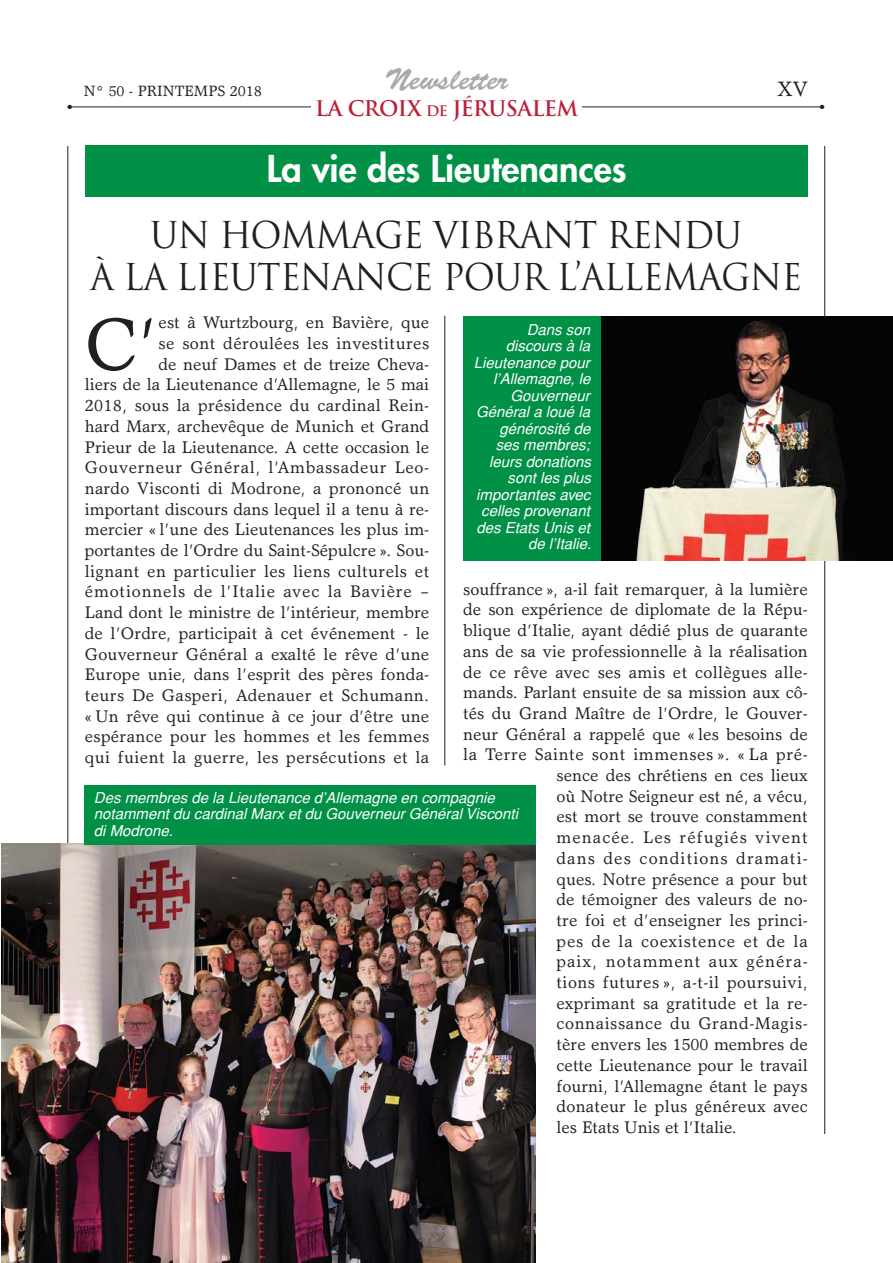
<style>
.page{position:relative;width:893px;height:1263px;background:#fff}
.page>*{position:absolute;margin:0;border:0;box-sizing:border-box;transform-origin:0 0}
.t1{font:74.55px "Garth Graphic";color:#231f20}
.t2{font:36px/42px "Trajan";letter-spacing:-.025em;color:#231f20;text-align:center;scale:.95 1}
.t3{font:800 36px "Futura";color:#fff}
.t4{font:30px "Brush Script";color:#a7a9ac}
.t5{font:700 21px "Trajan";letter-spacing:-.025em;color:#bc1f39}
.t6{font:21px "Garth Graphic";color:#231f20}
.t7{font:16.95px/20.7px "Garth Graphic";color:#231f20;text-align:right}
.t8{font:16.95px "Garth Graphic";letter-spacing:.035em;color:#231f20}
.t9{font:16.95px "Garth Graphic";letter-spacing:.06em;color:#231f20}
.t10{font:16.95px "Garth Graphic";letter-spacing:.02em;color:#231f20}
.t11{font:16.95px "Garth Graphic";letter-spacing:.025em;color:#231f20}
.t12{font:16.95px "Garth Graphic";letter-spacing:.065em;color:#231f20}
.t13{font:16.95px "Garth Graphic";letter-spacing:.045em;color:#231f20}
.t14{font:italic 15px/16.5px "Helvetica";color:#fff;text-align:right}
.t15{font:15px "Garth Graphic";color:#231f20}
.t16{font:6px "Zapf Dingbats";color:#231f20}
.s1{font-size:14.25px}
</style>
<div class="page">
<hr style="left:68px;top:146px;width:1px;height:988px;background:#231f20">
<hr style="left:824px;top:146px;width:1px;height:988px;background:#231f20">
<hr style="left:444px;top:316px;width:1px;height:449px;background:#231f20">
<div style="left:85px;top:146px;width:723px;height:51px;background:#009147"></div>
<img style="left:1px;top:844px;width:535px;height:419px">
<img style="left:601px;top:316px;width:291px;height:244px">
<div style="left:463px;top:316px;width:138px;height:244px;background:#009147"></div>
<div style="left:84px;top:786px;width:452px;height:59px;background:#009147"></div>
<hr style="left:69px;top:107px;width:754px;height:1px;background:#231f20">
<div style="left:311px;top:100px;width:271px;height:23px;background:#fff"></div>
<h3 class="t4" style="left:385px;top:71px;width:125px">Newsletter</h3>
<p class="t5" style="left:315px;top:96px;width:265px">LA CROIX <span class="s1">DE</span> JÉRUSALEM</p>
<p class="t6" style="left:777px;top:81px;width:32px">XV</p>
<p class="t15" style="left:84px;top:85px;width:179px">N° 50 - PRINTEMPS 2018</p>
<p class="t16" style="left:67px;top:104px;width:6px">●</p>
<p class="t16" style="left:820px;top:104px;width:6px">●</p>
<h2 class="t3" style="left:267px;top:151px;width:361px">La vie des Lieutenances</h2>
<h2 class="t2" style="left:90px;top:215px;width:751px">UN HOMMAGE VIBRANT RENDU<br>À LA LIEUTENANCE POUR L’ALLEMAGNE</h2>
<p class="t7" style="left:85px;top:314px;width:346px">est à Wurtzbourg, en Bavière, que<br>se sont déroulées les investitures<br>de neuf Dames et de treize Cheva-<br>liers de la Lieutenance d’Allemagne, le 5 mai 2018, sous la présidence du cardinal Rein&shy;hard Marx, archevêque de Munich et Grand Prieur de la Lieutenance. A cette occasion le Gouverneur Général, l’Ambassadeur Leo&shy;nardo Visconti di Modrone, a prononcé un important discours dans lequel il a tenu à re&shy;mercier « l’une des Lieutenances les plus im&shy;portantes de l’Ordre du Saint-Sépulcre ». Sou&shy;lignant en particulier les liens culturels et émotionnels de l’Italie avec la Bavière – Land dont le ministre de l’intérieur, membre de l’Ordre, participait à cet événement - le Gouverneur Général a exalté le rêve d’une Europe unie, dans l’esprit des pères fonda&shy;teurs De Gasperi, Adenauer et Schumann. « Un rêve qui continue à ce jour d’être une espérance pour les hommes et les femmes qui fuient la guerre, les persécutions et la</p>
<h1 class="t1" style="left:85px;top:316px;width:75px">C’</h1>
<p class="t14" style="left:474px;top:323px;width:122px">Dans son discours à la<br>Lieutenance pour l’Allemagne, le<br>Gouverneur<br>Général a loué la générosité de ses membres; leurs donations sont les plus importantes avec celles provenant des Etats Unis et de l’Italie.</p>
<p class="t7" style="left:463px;top:580px;width:346px">souffrance », a-il fait remarquer, à la lumière</p>
<p class="t7" style="left:463px;top:601px;width:346px">de son expérience de diplomate de la Répu-</p>
<p class="t7" style="left:463px;top:622px;width:346px">blique d’Italie, ayant dédié plus de quarante</p>
<p class="t7" style="left:463px;top:642px;width:346px">ans de sa vie professionnelle à la réalisation</p>
<p class="t10" style="left:463px;top:665px;width:346px">de ce rêve avec ses amis et collègues alle-</p>
<p class="t7" style="left:463px;top:684px;width:346px">mands. Parlant ensuite de sa mission aux cô-</p>
<p class="t7" style="left:463px;top:704px;width:346px">tés du Grand Maître de l’Ordre, le Gouver-</p>
<p class="t7" style="left:463px;top:725px;width:346px">neur Général a rappelé que « les besoins de</p>
<p class="t8" style="left:463px;top:748px;width:346px">la Terre Sainte sont immenses ». « La pré-</p>
<p class="t7" style="left:557px;top:767px;width:253px">sence des chrétiens en ces lieux</p>
<p class="t7" style="left:557px;top:787px;width:253px">où Notre Seigneur est né, a vécu,</p>
<p class="t7" style="left:557px;top:808px;width:253px">est mort se trouve constamment</p>
<p class="t9" style="left:557px;top:831px;width:253px">menacée. Les réfugiés vivent</p>
<p class="t12" style="left:557px;top:852px;width:253px">dans des conditions dramati-</p>
<p class="t7" style="left:557px;top:870px;width:253px">ques. Notre présence a pour but</p>
<p class="t7" style="left:557px;top:891px;width:253px">de témoigner des valeurs de no-</p>
<p class="t7" style="left:557px;top:911px;width:253px">tre foi et d’enseigner les princi-</p>
<p class="t13" style="left:557px;top:934px;width:253px">pes de la coexistence et de la</p>
<p class="t9" style="left:557px;top:955px;width:253px">paix, notamment aux généra-</p>
<p class="t11" style="left:557px;top:976px;width:253px">tions futures », a-t-il poursuivi,</p>
<p class="t7" style="left:557px;top:994px;width:253px">exprimant sa gratitude et la re-</p>
<p class="t8" style="left:557px;top:1017px;width:253px">connaissance du Grand-Magis-</p>
<p class="t7" style="left:557px;top:1036px;width:253px">tère envers les 1500 membres de</p>
<p class="t7" style="left:557px;top:1056px;width:253px">cette Lieutenance pour le travail</p>
<p class="t7" style="left:557px;top:1077px;width:253px">fourni, l’Allemagne étant le pays</p>
<p class="t7" style="left:557px;top:1098px;width:253px">donateur le plus généreux avec</p>
<p class="t7" style="left:557px;top:1118px;width:182px">les Etats Unis et l’Italie.</p>
<p class="t14" style="left:94px;top:791px;width:429px;text-align:left">Des membres de la Lieutenance d’Allemagne en compagnie notamment du cardinal Marx et du Gouverneur GénéralVisconti di Modrone.</p>
</div>
